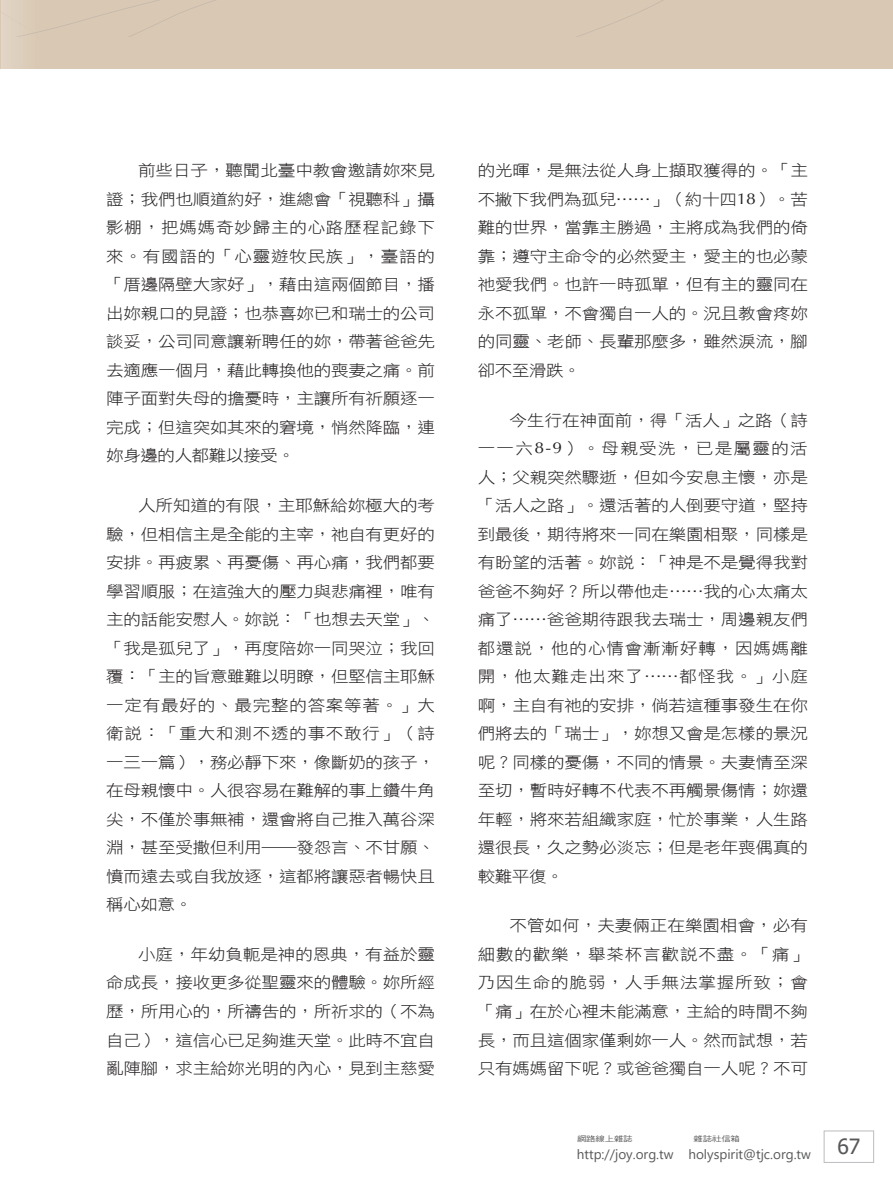
<style>
.page{position:relative;width:893px;height:1191px;background:#fff}
.page>*{position:absolute;margin:0;border:0;box-sizing:border-box;transform-origin:0 0}
.t1{font:21px "Tahoma";color:#57585a}
.t2{font:15.75px/28.5px "DF Hei W3 WIN BF";letter-spacing:-.015em;color:#231f20;text-align:justify;scale:1.11 1}
.t3{font:13.5px "Segoe UI";color:#57585a}
.t4{font:7.5px "DF Hei W5 WIN BF";letter-spacing:-.015em;color:#57585a;scale:1.25 1}
.s1{font-family:"Optima"}
</style>
<div class="page">
<div style="left:824px;top:1130px;width:50px;height:32px;border:1px solid #bcbdc0"></div>
<div style="left:0;top:0;width:893px;height:69px;background:#d9c9b4"></div>
<svg style="left:1px;top:0;width:215px;height:37px"></svg>
<svg style="left:577px;top:0;width:86px;height:37px"></svg>
<p class="t2" style="left:106px;top:156px;width:298px;text-indent:32px">前些日子，聽聞北臺中教會邀請妳來見證；我們也順道約好，進總會「視聽科」攝影棚，把媽媽奇妙歸主的心路歷程記錄下來。有國語的「心靈遊牧民族」，臺語的「厝邊隔壁大家好」，藉由這兩個節目，播出妳親口的見證；也恭喜妳已和瑞士的公司談妥，公司同意讓新聘任的妳，帶著爸爸先去適應一個月，藉此轉換他的喪妻之痛。前陣子面對失母的擔憂時，主讓所有祈願逐一完成；但這突如其來的窘境，悄然降臨，連妳身邊的人都難以接受。</p>
<p class="t2" style="left:106px;top:491px;width:298px;text-indent:32px">人所知道的有限，主耶穌給妳極大的考驗，但相信主是全能的主宰，祂自有更好的安排。再疲累、再憂傷、再心痛，我們都要學習順服；在這強大的壓力與悲痛裡，唯有主的話能安慰人。妳說：「也想去天堂」、「我是孤兒了」，再度陪妳一同哭泣；我回覆：「主的旨意雖難以明瞭，但堅信主耶穌一定有最好的、最完整的答案等著。」大衛說：「重大和測不透的事不敢行」（詩一三一篇），務必靜下來，像斷奶的孩子，在母親懷中。人很容易在難解的事上鑽牛角尖，不僅於事無補，還會將自己推入萬谷深淵，甚至受撒但利用――發怨言、不甘願、憤而遠去或自我放逐，這都將讓惡者暢快且稱心如意。</p>
<p class="t2" style="left:106px;top:940px;width:298px;text-indent:32px">小庭，年幼負軛是神的恩典，有益於靈命成長，接收更多從聖靈來的體驗。妳所經歷，所用心的，所禱告的，所祈求的（不為自己），這信心已足夠進天堂。此時不宜自亂陣腳，求主給妳光明的內心，見到主慈愛</p>
<p class="t2" style="left:478px;top:156px;width:299px">的光暉，是無法從人身上擷取獲得的。「主不撇下我們為孤兒……」（約十四<span class="s1">18</span>）。苦難的世界，當靠主勝過，主將成為我們的倚靠；遵守主命令的必然愛主，愛主的也必蒙祂愛我們。也許一時孤單，但有主的靈同在永不孤單，不會獨自一人的。況且教會疼妳的同靈、老師、長輩那麼多，雖然淚流，腳卻不至滑跌。</p>
<p class="t2" style="left:478px;top:405px;width:299px;text-indent:32px">今生行在神面前，得「活人」之路（詩一一六<span class="s1">8-9</span>）。母親受洗，已是屬靈的活人；父親突然驟逝，但如今安息主懷，亦是「活人之路」。還活著的人倒要守道，堅持到最後，期待將來一同在樂園相聚，同樣是有盼望的活著。妳說：「神是不是覺得我對爸爸不夠好？所以帶他走……我的心太痛太痛了……爸爸期待跟我去瑞士，周邊親友們都還說，他的心情會漸漸好轉，因媽媽離開，他太難走出來了……都怪我。」小庭啊，主自有祂的安排，倘若這種事發生在你們將去的「瑞士」，妳想又會是怎樣的景況呢？同樣的憂傷，不同的情景。夫妻情至深至切，暫時好轉不代表不再觸景傷情；妳還年輕，將來若組織家庭，忙於事業，人生路還很長，久之勢必淡忘；但是老年喪偶真的較難平復。</p>
<p class="t2" style="left:478px;top:911px;width:299px;text-indent:32px">不管如何，夫妻倆正在樂園相會，必有細數的歡樂，舉茶杯言歡說不盡。「痛」乃因生命的脆弱，人手無法掌握所致；會「痛」在於心裡未能滿意，主給的時間不夠長，而且這個家僅剩妳一人。然而試想，若只有媽媽留下呢？或爸爸獨自一人呢？不可</p>
<p class="t4" style="left:577px;top:1135px;width:46px">網路線上雜誌</p>
<p class="t4" style="left:694px;top:1135px;width:39px">雜誌社信箱</p>
<p class="t3" style="left:577px;top:1141px;width:236px">http://joy.org.tw holyspirit@tjc.org.tw</p>
<h1 class="t1" style="left:837px;top:1132px;width:24px">67</h1>
</div>
